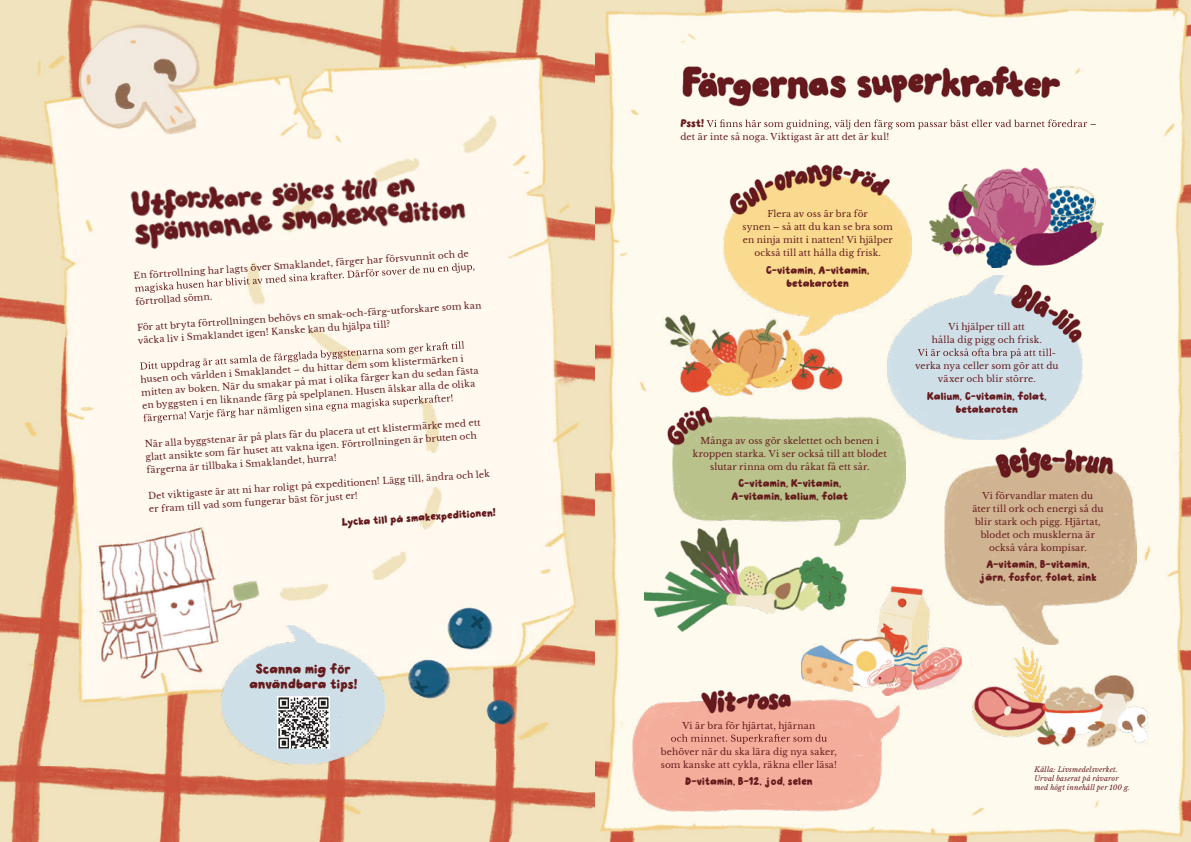
<style>
.page{position:relative;width:1191px;height:842px;background:#fff}
.page>*{position:absolute;margin:0;border:0;box-sizing:border-box;transform-origin:0 0}
.t1{font:15px/15px "Smaka";letter-spacing:.015em;color:#661c1e;text-align:center}
.t2{font:12px/13px "Smaka";letter-spacing:.015em;color:#661c1e;text-align:center}
.t3{font:9px/13px "Libre Baskerville";letter-spacing:.015em;color:#661c1e}
.t4{font:italic 7px/9px "Libre Baskerville";letter-spacing:.02em;color:#661c1e}
</style>
<div class="page">
<img style="left:0;top:0;width:1191px;height:842px">
<svg style="left:135px;top:263px;width:339px;height:30px"></svg>
<svg style="left:140px;top:341px;width:324px;height:29px"></svg>
<svg style="left:143px;top:394px;width:310px;height:29px"></svg>
<img style="left:124px;top:161px;width:359px;height:96px">
<img style="left:222px;top:625px;width:163px;height:139px">
<img style="left:277px;top:697px;width:53px;height:52px">
<img style="left:927px;top:166px;width:178px;height:102px">
<img style="left:971px;top:647px;width:178px;height:100px">
<img style="left:644px;top:527px;width:205px;height:104px">
<img style="left:663px;top:312px;width:180px;height:84px">
<img style="left:801px;top:586px;width:162px;height:110px">
<img style="left:632px;top:697px;width:267px;height:114px">
<svg style="left:671px;top:734px;width:156px;height:10px;background:#db9485"></svg>
<img style="left:673px;top:57px;width:397px;height:57px">
<img style="left:944px;top:462px;width:193px;height:182px">
<img style="left:992px;top:444px;width:123px;height:34px">
<img style="left:673px;top:416px;width:232px;height:129px">
<img style="left:663px;top:406px;width:54px;height:40px">
<img style="left:723px;top:175px;width:189px;height:160px">
<img style="left:729px;top:158px;width:162px;height:61px">
<img style="left:698px;top:685px;width:96px;height:31px">
<svg style="left:706px;top:120px;width:389px;height:9px;background:#e2d0c7"></svg>
<img style="left:887px;top:275px;width:195px;height:164px">
<img style="left:1008px;top:280px;width:75px;height:67px">
<svg style="left:917px;top:348px;width:134px;height:10px"></svg>
<p class="t3" style="left:133px;top:270px;width:337px;rotate:-4deg">En förtrollning har lagts över Smaklandet, färger har försvunnit och de</p>
<p class="t3" style="left:135px;top:295px;width:79px;rotate:-4deg">förtrollad sömn.</p>
<p class="t3" style="left:137px;top:322px;width:346px;rotate:-4deg">För att bryta förtrollningen behövs en smak-och-färg-utforskare som kan väcka liv i Smaklandet igen! Kanske kan du hjälpa till?</p>
<p class="t3" style="left:140px;top:374px;width:339px;rotate:-4deg">husen och världen i Smaklandet – du hittar dem som klistermärken i mitten av boken. När du smakar på mat i olika färger kan du sedan fästa en byggsten i en liknande färg på spelplanen. Husen älskar alla de olika</p>
<p class="t3" style="left:144px;top:439px;width:338px;rotate:-4deg">När alla byggstenar är på plats får du placera ut ett klistermärke med ett glatt ansikte som får huset att vakna igen. Förtrollningen är bruten och färgerna är tillbaka i Smaklandet, hurra!</p>
<p class="t3" style="left:148px;top:491px;width:344px;line-height:12.7px;rotate:-4deg">Det viktigaste är att ni har roligt på expeditionen! Lägg till, ändra och lek er fram till vad som fungerar bäst för just er!</p>
<h2 class="t2" style="left:341px;top:517px;width:156px;rotate:-4deg">Lycka till på smakexpeditionen!</h2>
<h1 class="t1" style="left:249px;top:662px;width:109px">Scanna mig för användbara tips!</h1>
<h2 class="t2" style="left:680px;top:118px;width:25px">Psst!</h2>
<p class="t3" style="left:680px;top:130px;width:210px">det är inte så noga. Viktigast är att det är kul!</p>
<p class="t3" style="left:742px;top:208px;width:152px;text-align:center">Flera av oss är bra för<br>synen – så att du kan se bra som en ninja mitt i natten! Vi hjälper också till att hålla dig frisk.</p>
<h2 class="t2" style="left:766px;top:265px;width:105px">C-vitamin, A-vitamin, betakaroten</h2>
<p class="t3" style="left:693px;top:434px;width:195px;text-align:center">Många av oss gör skelettet och benen i kroppen starka. Vi ser också till att blodet slutar rinna om du råkat få ett sår.</p>
<h2 class="t2" style="left:731px;top:478px;width:118px">C-vitamin, K-vitamin,<br>A-vitamin, kalium, folat</h2>
<p class="t3" style="left:931px;top:320px;width:112px;text-align:center">Vi hjälper till att<br>hålla dig pigg och frisk.</p>
<p class="t3" style="left:1051px;top:346px;width:6px">-</p>
<p class="t3" style="left:915px;top:359px;width:145px">verka nya celler som gör att du</p>
<p class="t3" style="left:938px;top:372px;width:99px">växer och blir större.</p>
<h2 class="t2" style="left:927px;top:390px;width:121px">Kalium, C-vitamin, folat, betakaroten</h2>
<p class="t3" style="left:972px;top:489px;width:133px;text-align:center">Vi förvandlar maten du<br>äter till ork och energi så du blir stark och pigg. Hjärtat, blodet och musklerna är också våra kompisar.</p>
<h2 class="t2" style="left:979px;top:559px;width:118px">A-vitamin, B-vitamin, järn, fosfor, folat, zink</h2>
<p class="t3" style="left:682px;top:719px;width:134px">Vi är bra för hjärtat, hjärnan</p>
<p class="t3" style="left:661px;top:745px;width:177px">behöver när du ska lära dig nya saker, som kanske att cykla, räkna eller läsa!</p>
<h2 class="t2" style="left:685px;top:776px;width:129px">D-vitamin, B-12, jod, selen</h2>
<p class="t4" style="left:1034px;top:765px;width:97px">Källa: Livsmedelsverket.<br>Urval baserat på råvaror med högt innehåll per 100 g.</p>
</div>
